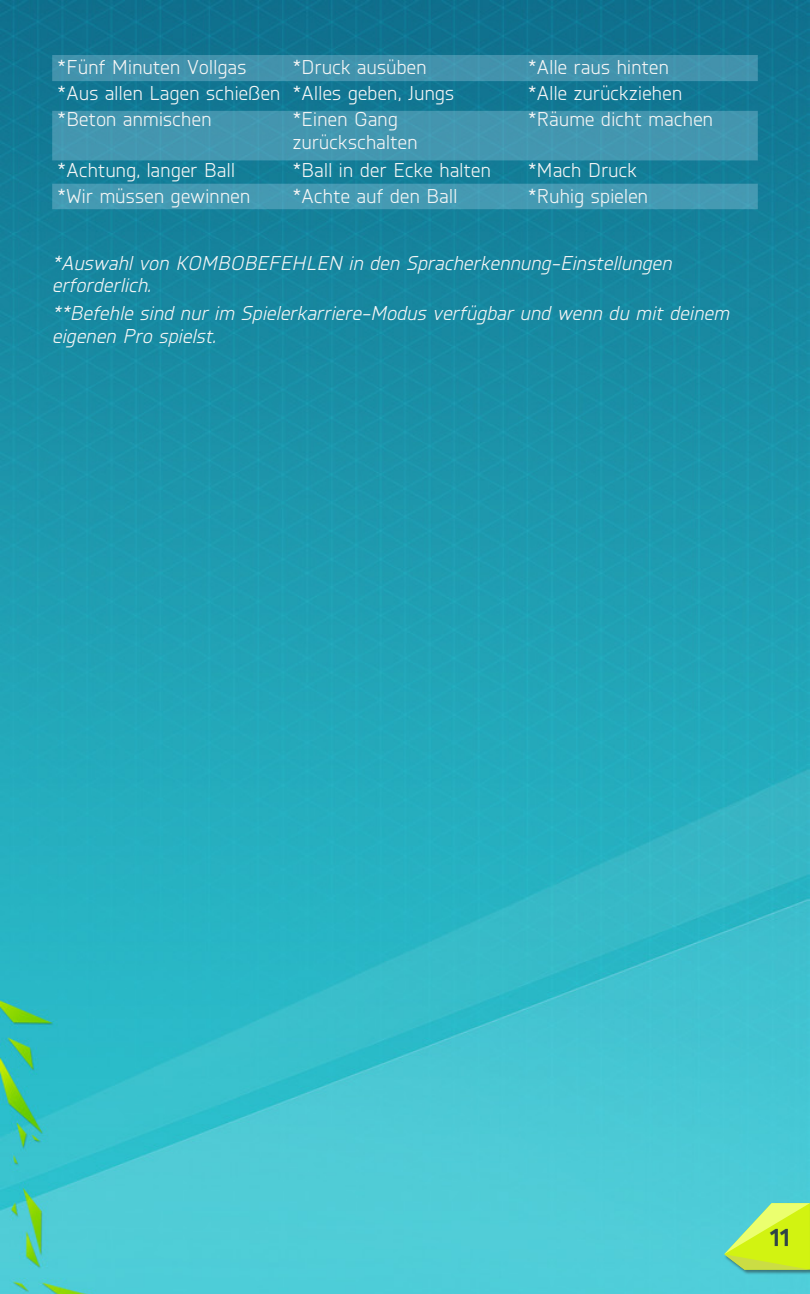
<style>
.page{position:relative;width:810px;height:1294px;background:#fff}
.page>*{position:absolute;margin:0;border:0;box-sizing:border-box;transform-origin:0 0}
.t1{font:800 25px "Knul";color:#304447}
.t2{font:20px/22.5px "Knul";letter-spacing:.02em;color:#f5f5f5}
.t3{font:italic 20px/22.5px "Knul";letter-spacing:.02em;color:#f5f5f5}
</style>
<div class="page">
<img style="left:0;top:0;width:810px;height:1294px">
<div style="left:724px;top:1203px;width:86px;height:72px;background:#231f20;opacity:.5"></div>
<svg style="left:724px;top:1203px;width:86px;height:66px;background:#b5e954"></svg>
<svg style="left:52px;top:55px;width:706px;height:154px;background:#328ca6"></svg>
<p class="t2" style="left:58px;top:55px;width:190px">*Fünf Minuten Vollgas</p>
<p class="t2" style="left:293px;top:55px;width:135px">*Druck ausüben</p>
<p class="t2" style="left:528px;top:55px;width:142px">*Alle raus hinten</p>
<p class="t2" style="left:58px;top:81px;width:398px">*Aus allen Lagen schießen *Alles geben, Jungs</p>
<p class="t2" style="left:528px;top:81px;width:156px">*Alle zurückziehen</p>
<p class="t2" style="left:58px;top:107px;width:155px">*Beton anmischen</p>
<p class="t2" style="left:293px;top:107px;width:126px">*Einen Gang zurückschalten</p>
<p class="t2" style="left:528px;top:107px;width:186px">*Räume dicht machen</p>
<p class="t2" style="left:58px;top:158px;width:179px">*Achtung, langer Ball</p>
<p class="t2" style="left:293px;top:158px;width:200px">*Ball in der Ecke halten</p>
<p class="t2" style="left:528px;top:158px;width:111px">*Mach Druck</p>
<p class="t2" style="left:58px;top:184px;width:194px">*Wir müssen gewinnen</p>
<p class="t2" style="left:293px;top:184px;width:166px">*Achte auf den Ball</p>
<p class="t2" style="left:528px;top:184px;width:121px">*Ruhig spielen</p>
<p class="t3" style="left:52px;top:251px;width:621px">*Auswahl von KOMBOBEFEHLEN in den Spracherkennung-Einstellungen erforderlich.</p>
<p class="t3" style="left:52px;top:301px;width:678px">**Befehle sind nur im Spielerkarriere-Modus verfügbar und wenn du mit deinem eigenen Pro spielst.</p>
<p class="t1" style="left:770px;top:1218px;width:21px">11</p>
</div>
